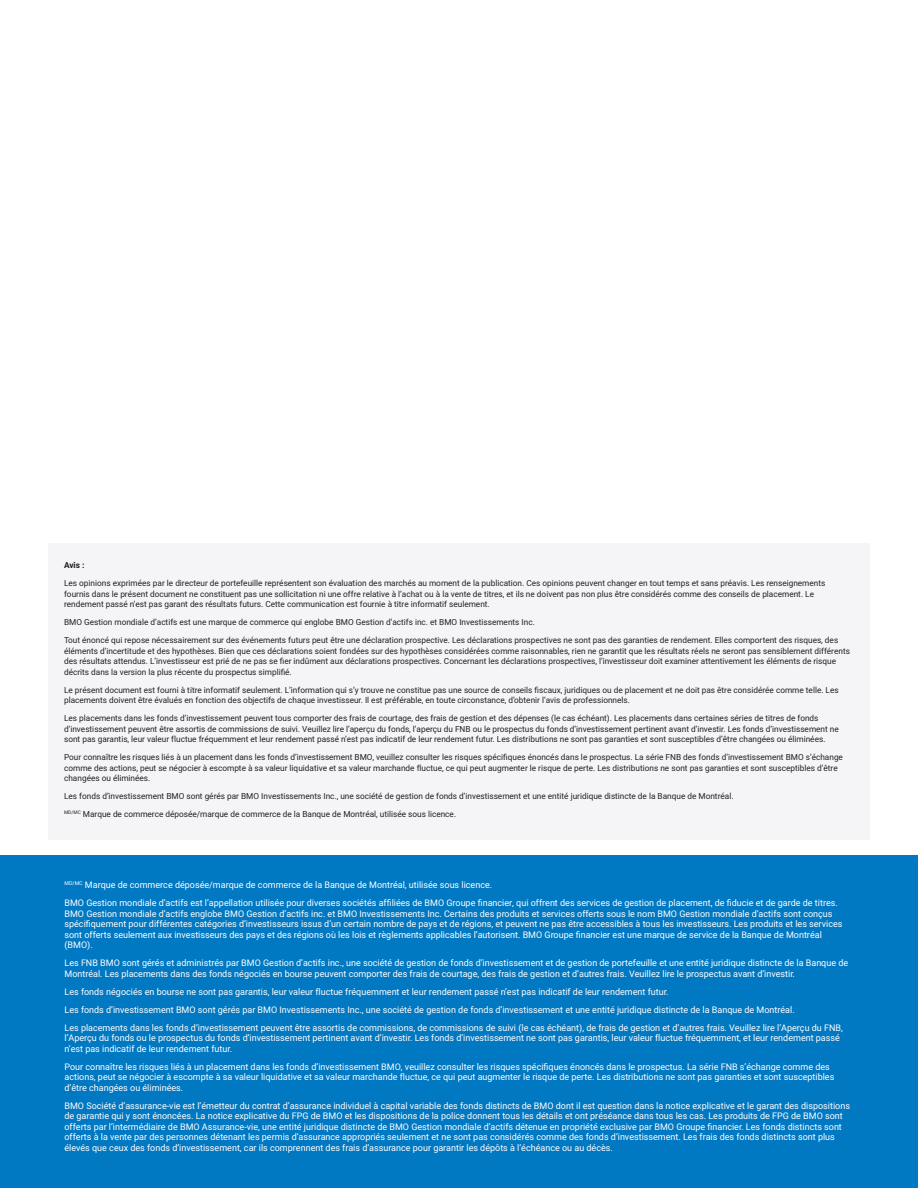
<style>
.page{position:relative;width:918px;height:1188px;background:#fff}
.page>*{position:absolute;margin:0;border:0;box-sizing:border-box;transform-origin:0 0}
.Asset_class_bullet_p{font:9px/10.5px "Heebo";color:#fff}
.Asset_class_bullet_p-2{font:8.25px/10.5px "Heebo";color:#231f20}
.Asset_class_bullet_p-3{font:700 8.25px "Heebo";color:#231f20}
</style>
<div class="page">
<div style="left:48px;top:543px;width:822px;height:297px;background:#f5f5f7"></div>
<div style="left:0;top:855px;width:918px;height:333px;background:#0078c2"></div>
<p class="Asset_class_bullet_p-3" style="left:64px;top:559px;width:22px">Avis :</p>
<p class="Asset_class_bullet_p-2" style="left:64px;top:578px;width:763px">Les opinions exprimées par le directeur de portefeuille représentent son évaluation des marchés au moment de la publication. Ces opinions peuvent changer en tout temps et sans préavis. Les renseignements fournis dans le présent document ne constituent pas une sollicitation ni une offre relative à l’achat ou à la vente de titres, et ils ne doivent pas non plus être considérés comme des conseils de placement. Le rendement passé n’est pas garant des résultats futurs. Cette communication est fournie à titre informatif seulement.</p>
<p class="Asset_class_bullet_p-2" style="left:64px;top:617px;width:472px">BMO Gestion mondiale d’actifs est une marque de commerce qui englobe BMO Gestion d’actifs inc. et BMO Investissements Inc.</p>
<p class="Asset_class_bullet_p-2" style="left:64px;top:635px;width:787px">Tout énoncé qui repose nécessairement sur des événements futurs peut être une déclaration prospective. Les déclarations prospectives ne sont pas des garanties de rendement. Elles comportent des risques, des éléments d’incertitude et des hypothèses. Bien que ces déclarations soient fondées sur des hypothèses considérées comme raisonnables, rien ne garantit que les résultats réels ne seront pas sensiblement différents des résultats attendus. L’investisseur est prié de ne pas se fier indûment aux déclarations prospectives. Concernant les déclarations prospectives, l’investisseur doit examiner attentivement les éléments de risque décrits dans la version la plus récente du prospectus simplifié.</p>
<p class="Asset_class_bullet_p-2" style="left:64px;top:684px;width:776px">Le présent document est fourni à titre informatif seulement. L’information qui s’y trouve ne constitue pas une source de conseils fiscaux, juridiques ou de placement et ne doit pas être considérée comme telle. Les placements doivent être évalués en fonction des objectifs de chaque investisseur. Il est préférable, en toute circonstance, d’obtenir l’avis de professionnels.</p>
<p class="Asset_class_bullet_p-2" style="left:64px;top:713px;width:776px">Les placements dans les fonds d’investissement peuvent tous comporter des frais de courtage, des frais de gestion et des dépenses (le cas échéant). Les placements dans certaines séries de titres de fonds d’investissement peuvent être assortis de commissions de suivi. Veuillez lire l’aperçu du fonds, l’aperçu du FNB ou le prospectus du fonds d’investissement pertinent avant d’investir. Les fonds d’investissement ne sont pas garantis, leur valeur fluctue fréquemment et leur rendement passé n’est pas indicatif de leur rendement futur. Les distributions ne sont pas garanties et sont susceptibles d’être changées ou éliminées.</p>
<p class="Asset_class_bullet_p-2" style="left:64px;top:752px;width:780px">Pour connaître les risques liés à un placement dans les fonds d’investissement BMO, veuillez consulter les risques spécifiques énoncés dans le prospectus. La série FNB des fonds d’investissement BMO s’échange comme des actions, peut se négocier à escompte à sa valeur liquidative et sa valeur marchande fluctue, ce qui peut augmenter le risque de perte. Les distributions ne sont pas garanties et sont susceptibles d’être changées ou éliminées.</p>
<p class="Asset_class_bullet_p-2" style="left:64px;top:791px;width:671px">Les fonds d’investissement BMO sont gérés par BMO Investissements Inc., une société de gestion de fonds d’investissement et une entité juridique distincte de la Banque de Montréal.</p>
<p class="Asset_class_bullet_p-2" style="left:64px;top:809px;width:394px"><sup>MD/MC</sup> Marque de commerce déposée/marque de commerce de la Banque de Montréal, utilisée sous licence.</p>
<p class="Asset_class_bullet_p" style="left:64px;top:880px;width:429px"><sup>MD/MC</sup> Marque de commerce déposée/marque de commerce de la Banque de Montréal, utilisée sous licence.</p>
<p class="Asset_class_bullet_p" style="left:64px;top:898px;width:779px">BMO Gestion mondiale d’actifs est l’appellation utilisée pour diverses sociétés affiliées de BMO Groupe financier, qui offrent des services de gestion de placement, de fiducie et de garde de titres.<br>BMO Gestion mondiale d’actifs englobe BMO Gestion d’actifs inc. et BMO Investissements Inc. Certains des produits et services offerts sous le nom BMO Gestion mondiale d’actifs sont conçus spécifiquement pour différentes catégories d’investisseurs issus d’un certain nombre de pays et de régions, et peuvent ne pas être accessibles à tous les investisseurs. Les produits et les services sont offerts seulement aux investisseurs des pays et des régions où les lois et règlements applicables l’autorisent. BMO Groupe financier est une marque de service de la Banque de Montréal (BMO).</p>
<p class="Asset_class_bullet_p" style="left:64px;top:958px;width:785px">Les FNB BMO sont gérés et administrés par BMO Gestion d’actifs inc., une société de gestion de fonds d’investissement et de gestion de portefeuille et une entité juridique distincte de la Banque de<br>Montréal. Les placements dans des fonds négociés en bourse peuvent comporter des frais de courtage, des frais de gestion et d’autres frais. Veuillez lire le prospectus avant d’investir.</p>
<p class="Asset_class_bullet_p" style="left:64px;top:986px;width:605px">Les fonds négociés en bourse ne sont pas garantis, leur valeur fluctue fréquemment et leur rendement passé n’est pas indicatif de leur rendement futur.</p>
<p class="Asset_class_bullet_p" style="left:64px;top:1004px;width:732px">Les fonds d’investissement BMO sont gérés par BMO Investissements Inc., une société de gestion de fonds d’investissement et une entité juridique distincte de la Banque de Montréal.</p>
<p class="Asset_class_bullet_p" style="left:64px;top:1022px;width:780px">Les placements dans les fonds d’investissement peuvent être assortis de commissions, de commissions de suivi (le cas échéant), de frais de gestion et d’autres frais. Veuillez lire l’Aperçu du FNB, l’Aperçu du fonds ou le prospectus du fonds d’investissement pertinent avant d’investir. Les fonds d’investissement ne sont pas garantis, leur valeur fluctue fréquemment, et leur rendement passé n’est pas indicatif de leur rendement futur.</p>
<p class="Asset_class_bullet_p" style="left:64px;top:1061px;width:771px">Pour connaître les risques liés à un placement dans les fonds d’investissement BMO, veuillez consulter les risques spécifiques énoncés dans le prospectus. La série FNB s’échange comme des actions, peut se négocier à escompte à sa valeur liquidative et sa valeur marchande fluctue, ce qui peut augmenter le risque de perte. Les distributions ne sont pas garanties et sont susceptibles d’être changées ou éliminées.</p>
<p class="Asset_class_bullet_p" style="left:64px;top:1100px;width:787px">BMO Société d’assurance-vie est l’émetteur du contrat d’assurance individuel à capital variable des fonds distincts de BMO dont il est question dans la notice explicative et le garant des dispositions de garantie qui y sont énoncées. La notice explicative du FPG de BMO et les dispositions de la police donnent tous les détails et ont préséance dans tous les cas. Les produits de FPG de BMO sont offerts par l’intermédiaire de BMO Assurance-vie, une entité juridique distincte de BMO Gestion mondiale d’actifs détenue en propriété exclusive par BMO Groupe financier. Les fonds distincts sont offerts à la vente par des personnes détenant les permis d’assurance appropriés seulement et ne sont pas considérés comme des fonds d’investissement. Les frais des fonds distincts sont plus élevés que ceux des fonds d’investissement, car ils comprennent des frais d’assurance pour garantir les dépôts à l’échéance ou au décès.</p>
</div>
